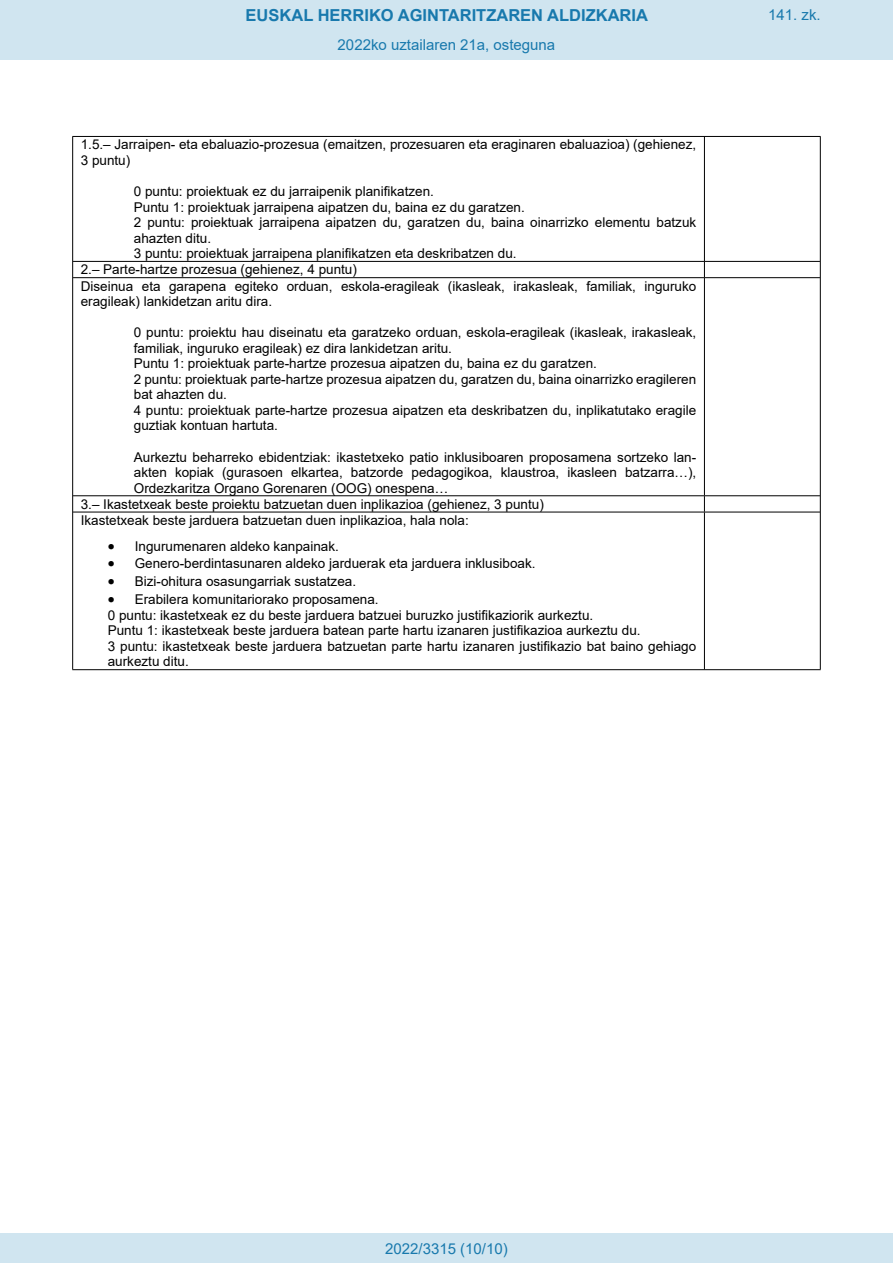
<style>
.page{position:relative;width:893px;height:1263px;background:#fff}
.page>*{position:absolute;margin:0;border:0;box-sizing:border-box;transform-origin:0 0}
.t1{font:700 16.5px "Arial";color:#1879ad}
.Paginacion_Centro{font:15px "Arial";color:#1879ad}
.t2{font:13.5px/15.5px "Arial";color:#000}
</style>
<div class="page">
<hr style="left:72px;top:137px;width:1px;height:532px;background:#000">
<hr style="left:704px;top:137px;width:1px;height:124px;background:#000">
<svg style="left:704px;top:262px;width:1px;height:15px"></svg>
<hr style="left:704px;top:278px;width:1px;height:217px;background:#000">
<svg style="left:704px;top:496px;width:1px;height:16px"></svg>
<hr style="left:704px;top:512px;width:1px;height:157px;background:#000">
<hr style="left:820px;top:137px;width:1px;height:532px;background:#000">
<hr style="left:72px;top:136px;width:749px;height:1px;background:#000">
<hr style="left:73px;top:261px;width:747px;height:1px;background:#000">
<hr style="left:73px;top:277px;width:747px;height:1px;background:#000">
<hr style="left:73px;top:495px;width:747px;height:1px;background:#000">
<hr style="left:73px;top:512px;width:747px;height:1px;background:#000">
<hr style="left:72px;top:669px;width:749px;height:1px;background:#000">
<div style="left:0;top:0;width:893px;height:60px;background:#d0e5f0"></div>
<div style="left:0;top:1233px;width:893px;height:30px;background:#d0e5f0"></div>
<p class="t1" style="left:246px;top:3px;width:404px">EUSKAL HERRIKO AGINTARITZAREN ALDIZKARIA</p>
<p class="Paginacion_Centro" style="left:768px;top:5px;width:54px">141. zk.</p>
<p class="Paginacion_Centro" style="left:338px;top:35px;width:219px">2022ko uztailaren 21a, osteguna</p>
<p class="t2" style="left:81px;top:137px;width:617px">1.5.– Jarraipen- eta ebaluazio-prozesua (emaitzen, prozesuaren eta eraginaren ebaluazioa) (gehienez,<br>3 puntu)</p>
<p class="t2" style="left:134px;top:183px;width:302px">0 puntu: proiektuak ez du jarraipenik planifikatzen.</p>
<p class="t2" style="left:134px;top:199px;width:392px">Puntu 1: proiektuak jarraipena aipatzen du, baina ez du garatzen.</p>
<p class="t2" style="left:134px;top:215px;width:564px">2 puntu: proiektuak jarraipena aipatzen du, garatzen du, baina oinarrizko elementu batzuk</p>
<p class="t2" style="left:134px;top:230px;width:79px">ahazten ditu.</p>
<p class="t2" style="left:134px;top:246px;width:384px">3 puntu: proiektuak jarraipena planifikatzen eta deskribatzen du.</p>
<p class="t2" style="left:81px;top:262px;width:278px">2.– Parte-hartze prozesua (gehienez, 4 puntu)</p>
<p class="t2" style="left:81px;top:278px;width:617px">Diseinua eta garapena egiteko orduan, eskola-eragileak (ikasleak, irakasleak, familiak, inguruko</p>
<p class="t2" style="left:81px;top:294px;width:193px">eragileak) lankidetzan aritu dira.</p>
<p class="t2" style="left:134px;top:325px;width:564px">0 puntu: proiektu hau diseinatu eta garatzeko orduan, eskola-eragileak (ikasleak, irakasleak, familiak, inguruko eragileak) ez dira lankidetzan aritu.<br>Puntu 1: proiektuak parte-hartze prozesua aipatzen du, baina ez du garatzen.<br>2 puntu: proiektuak parte-hartze prozesua aipatzen du, garatzen du, baina oinarrizko eragileren bat ahazten du.<br>4 puntu: proiektuak parte-hartze prozesua aipatzen eta deskribatzen du, inplikatutako eragile guztiak kontuan hartuta.</p>
<p class="t2" style="left:134px;top:449px;width:564px">Aurkeztu beharreko ebidentziak: ikastetxeko patio inklusiboaren proposamena sortzeko lan-</p>
<p class="t2" style="left:134px;top:464px;width:564px">akten kopiak (gurasoen elkartea, batzorde pedagogikoa, klaustroa, ikasleen batzarra…),</p>
<p class="t2" style="left:134px;top:480px;width:316px">Ordezkaritza Organo Gorenaren (OOG) onespena…</p>
<p class="t2" style="left:81px;top:496px;width:465px">3.– Ikastetxeak beste proiektu batzuetan duen inplikazioa (gehienez, 3 puntu)</p>
<p class="t2" style="left:81px;top:512px;width:389px">Ikastetxeak beste jarduera batzuetan duen inplikazioa, hala nola:</p>
<p class="t2" style="left:108px;top:538px;width:233px">• Ingurumenaren aldeko kanpainak.</p>
<p class="t2" style="left:108px;top:556px;width:429px">• Genero-berdintasunaren aldeko jarduerak eta jarduera inklusiboak.</p>
<p class="t2" style="left:108px;top:574px;width:250px">• Bizi-ohitura osasungarriak sustatzea.</p>
<p class="t2" style="left:108px;top:592px;width:590px">• Erabilera komunitariorako proposamena.<br>0 puntu: ikastetxeak ez du beste jarduera batzuei buruzko justifikaziorik aurkeztu.<br>Puntu 1: ikastetxeak beste jarduera batean parte hartu izanaren justifikazioa aurkeztu du.<br>3 puntu: ikastetxeak beste jarduera batzuetan parte hartu izanaren justifikazio bat baino gehiago aurkeztu ditu.</p>
<p class="Paginacion_Centro" style="left:385px;top:1238px;width:124px">2022/3315 (10/10)</p>
</div>
